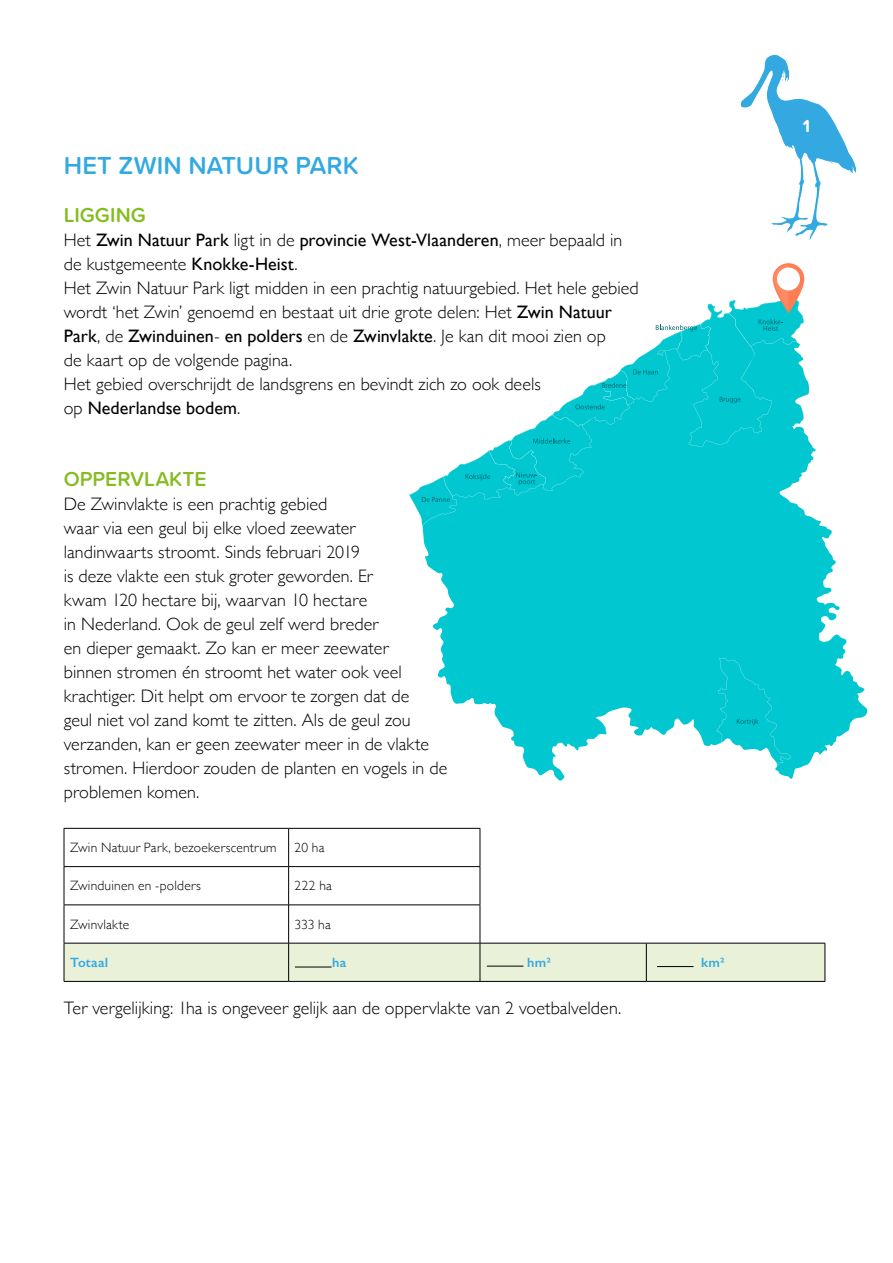
<style>
.page{position:relative;width:893px;height:1263px;background:#fff}
.page>*{position:absolute;margin:0;border:0;box-sizing:border-box;transform-origin:0 0}
.t1{font:600 25.5px "Proxima Soft";letter-spacing:.005em;color:#34a9e1}
.t2{font:600 21px "Proxima Soft";color:#85bc21}
.t3{font:300 18px/24px "Gill Sans";letter-spacing:.005em;color:#000}
.t4{font:700 18px "Proxima Soft";color:#fff}
.t5{font:300 13.5px "Gill Sans";letter-spacing:.015em;color:#000}
.t6{font:600 13.5px "Gill Sans";letter-spacing:.015em;color:#34a9e1}
.s1{font-weight:400}
</style>
<div class="page">
<svg style="left:740px;top:54px;width:117px;height:186px"></svg>
<div style="left:65px;top:944px;width:760px;height:37px;background:#eaf1d9"></div>
<hr style="left:64px;top:828px;width:225px;height:1px;background:#000">
<hr style="left:64px;top:828px;width:1px;height:38px;background:#000">
<hr style="left:289px;top:828px;width:191px;height:1px;background:#000">
<hr style="left:288px;top:828px;width:1px;height:38px;background:#000">
<hr style="left:480px;top:828px;width:1px;height:38px;background:#000">
<hr style="left:64px;top:866px;width:225px;height:1px;background:#000">
<hr style="left:64px;top:867px;width:1px;height:38px;background:#000">
<hr style="left:289px;top:866px;width:191px;height:1px;background:#000">
<hr style="left:288px;top:867px;width:1px;height:38px;background:#000">
<hr style="left:480px;top:867px;width:1px;height:38px;background:#000">
<hr style="left:64px;top:905px;width:225px;height:1px;background:#000">
<hr style="left:64px;top:905px;width:1px;height:38px;background:#000">
<hr style="left:289px;top:905px;width:191px;height:1px;background:#000">
<hr style="left:288px;top:905px;width:1px;height:38px;background:#000">
<hr style="left:480px;top:905px;width:1px;height:38px;background:#000">
<hr style="left:64px;top:943px;width:225px;height:1px;background:#000">
<hr style="left:64px;top:943px;width:1px;height:38px;background:#000">
<hr style="left:289px;top:943px;width:191px;height:1px;background:#000">
<hr style="left:288px;top:943px;width:1px;height:38px;background:#000">
<hr style="left:64px;top:981px;width:225px;height:1px;background:#000">
<hr style="left:289px;top:981px;width:191px;height:1px;background:#000">
<hr style="left:480px;top:943px;width:166px;height:1px;background:#000">
<hr style="left:480px;top:943px;width:1px;height:38px;background:#000">
<hr style="left:646px;top:943px;width:179px;height:1px;background:#000">
<hr style="left:646px;top:943px;width:1px;height:38px;background:#000">
<hr style="left:825px;top:943px;width:1px;height:38px;background:#000">
<hr style="left:480px;top:981px;width:166px;height:1px;background:#000">
<hr style="left:646px;top:981px;width:179px;height:1px;background:#000">
<hr style="left:487px;top:966px;width:36px;height:1px;background:#000">
<hr style="left:657px;top:966px;width:36px;height:1px;background:#000">
<hr style="left:295px;top:967px;width:37px;height:1px;background:#000">
<svg style="left:422px;top:374px;width:445px;height:407px;fill:#00c7d0"></svg>
<svg style="left:717px;top:658px;width:74px;height:106px;background:#21ced5"></svg>
<svg style="left:773px;top:263px;width:31px;height:50px"></svg>
<svg style="left:409px;top:265px;width:395px;height:261px"></svg>
<h1 class="t1" style="left:64px;top:146px;width:296px">HET ZWIN NATUUR PARK</h1>
<p class="t2" style="left:64px;top:199px;width:84px">LIGGING</p>
<p class="t3" style="left:64px;top:227px;width:576px">Het <span class="s1">Zwin Natuur Park</span> ligt in de <span class="s1">provincie West-Vlaanderen</span>, meer bepaald in de kustgemeente <span class="s1">Knokke-Heist</span>.<br>Het Zwin Natuur Park ligt midden in een prachtig natuurgebied. Het hele gebied wordt ‘het Zwin’ genoemd en bestaat uit drie grote delen: Het <span class="s1">Zwin Natuur Park</span>, de <span class="s1">Zwinduinen</span>- <span class="s1">en polders</span> en de <span class="s1">Zwinvlakte</span>. Je kan dit mooi zien op<br>de kaart op de volgende pagina.<br>Het gebied overschrijdt de landsgrens en bevindt zich zo ook deels<br>op <span class="s1">Nederlandse bodem</span>.</p>
<p class="t2" style="left:64px;top:463px;width:144px">OPPERVLAKTE</p>
<p class="t3" style="left:64px;top:491px;width:385px">De Zwinvlakte is een prachtig gebied<br>waar via een geul bij elke vloed zeewater landinwaarts stroomt. Sinds februari 2019<br>is deze vlakte een stuk groter geworden. Er<br>kwam 120 hectare bij, waarvan 10 hectare<br>in Nederland. Ook de geul zelf werd breder<br>en dieper gemaakt. Zo kan er meer zeewater<br>binnen stromen én stroomt het water ook veel krachtiger. Dit helpt om ervoor te zorgen dat de<br>geul niet vol zand komt te zitten. Als de geul zou verzanden, kan er geen zeewater meer in de vlakte stromen. Hierdoor zouden de planten en vogels in de problemen komen.</p>
<p class="t5" style="left:70px;top:837px;width:208px">Zwin Natuur Park, bezoekerscentrum</p>
<p class="t5" style="left:295px;top:837px;width:31px">20 ha</p>
<p class="t5" style="left:70px;top:875px;width:132px">Zwinduinen en -polders</p>
<p class="t5" style="left:295px;top:875px;width:39px">222 ha</p>
<p class="t5" style="left:70px;top:914px;width:61px">Zwinvlakte</p>
<p class="t5" style="left:295px;top:914px;width:38px">333 ha</p>
<p class="t6" style="left:70px;top:954px;width:40px">Totaal</p>
<p class="t6" style="left:332px;top:954px;width:16px">ha</p>
<p class="t6" style="left:527px;top:954px;width:25px">hm²</p>
<p class="t6" style="left:701px;top:954px;width:25px">km²</p>
<p class="t3" style="left:64px;top:995px;width:559px">Ter vergelijking: 1ha is ongeveer gelijk aan de oppervlakte van 2 voetbalvelden.</p>
<p class="t4" style="left:803px;top:113px;width:9px">1</p>
</div>
